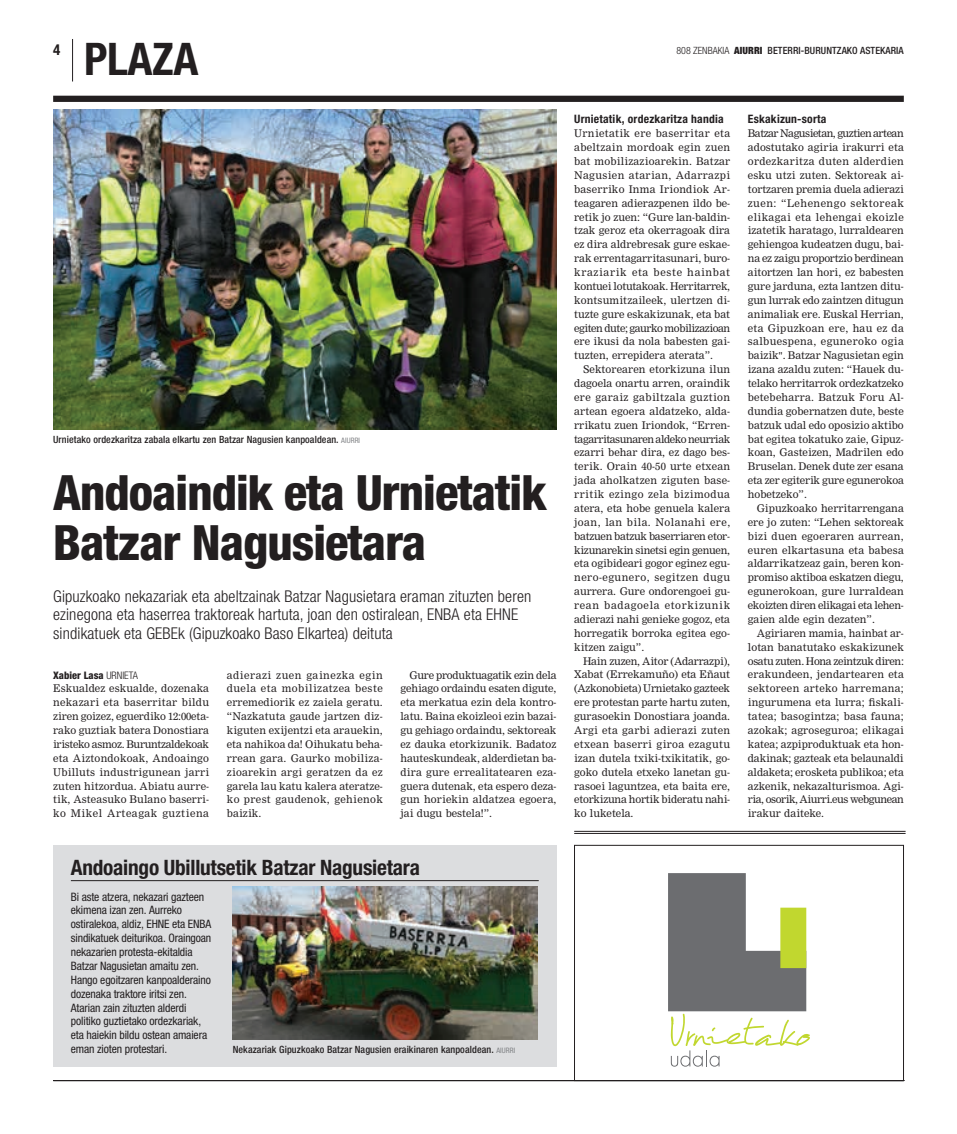
<style>
.page{position:relative;width:957px;height:1134px;background:#fff}
.page>*{position:absolute;margin:0;border:0;box-sizing:border-box;transform-origin:0 0}
.t1{font:800 condensed 48.75px/50px "Helvetica Neue";letter-spacing:-.02em;color:#231f20}
.t2{font:700 condensed 45px "Helvetica Neue";color:#231f20}
.t3{font:700 condensed 21.25px "Helvetica Neue";letter-spacing:-.01em;color:#231f20}
.t4{font:300 condensed 16.25px/18.8px "Helvetica Neue";letter-spacing:.01em;color:#231f20}
.t5{font:700 condensed 15px "Helvetica Neue";color:#231f20}
.t6{font:condensed 11.62px/13.9px "Helvetica Neue";letter-spacing:-.01em;color:#231f20}
.t7{font:700 condensed 11.62px "Helvetica Neue";letter-spacing:.02em;color:#231f20}
.t8{font:10.38px/13.9px "M Nimrod";color:#231f20;text-align:justify}
.t9{font:800 condensed 10.38px "Helvetica Neue";color:#231f20}
.t10{font:500 condensed 10px "Helvetica Neue";letter-spacing:.01em;color:#231f20}
.s1{font-weight:300}
.s2{font-weight:900}
.s3{font-weight:400;font-size:7.5px;color:#808285}
</style>
<div class="page">
<img style="left:53px;top:110px;width:503px;height:320px">
<div style="left:53px;top:96px;width:851px;height:6px;background:#231f20"></div>
<div style="left:53px;top:845px;width:503px;height:221px;background:#dcdddf"></div>
<img style="left:233px;top:887px;width:304px;height:152px">
<hr style="left:71px;top:880px;width:468px;height:1px;background:#231f20">
<hr style="left:72px;top:39px;width:1px;height:42px;background:#231f20">
<hr style="left:53px;top:1080px;width:851px;height:1px;background:#231f20">
<hr style="left:574px;top:831px;width:331px;height:1px;background:#231f20">
<hr style="left:574px;top:833px;width:331px;height:1px;background:#231f20">
<div style="left:574px;top:845px;width:330px;height:236px;border:1px solid #231f20"></div>
<svg style="left:668px;top:873px;width:142px;height:194px"></svg>
<h2 class="t2" style="left:84px;top:32px;width:112px">plaza</h2>
<h3 class="t5" style="left:53px;top:41px;width:9px">4</h3>
<p class="t10" style="left:676px;top:45px;width:229px"><span class="s1">808 zenbakia</span> <span class="s2">AIURRI</span> BETERRI-BURUNTZAKO ASTEKARIA</p>
<p class="t10" style="left:53px;top:433px;width:308px">Urnietako ordezkaritza zabala elkartu zen Batzar Nagusien kanpoaldean. <span class="s3">Aiurri</span></p>
<h1 class="t1" style="left:53px;top:467px;width:495px">Andoaindik eta Urnietatik<br>Batzar Nagusietara</h1>
<h3 class="t4" style="left:53px;top:586px;width:480px">Gipuzkoako nekazariak eta abeltzainak Batzar Nagusietara eraman zituzten beren ezinegona eta haserrea traktoreak hartuta, joan den ostiralean, ENBA</h3>
<h3 class="t4" style="left:464px;top:605px;width:47px">eta EHNE</h3>
<h3 class="t4" style="left:53px;top:624px;width:341px">sindikatuek eta GEBEk (Gipuzkoako Baso Elkartea) deituta</h3>
<p class="t9" style="left:53px;top:668px;width:86px">Xabier Lasa <span class="s1">urnieta</span></p>
<p class="t8" style="left:53px;top:682px;width:158px">Eskualdez eskualde, dozenaka nekazari eta baserritar bildu ziren goizez, eguerdiko 12:00eta&shy;rako guztiak batera Donostiara iristeko asmoz. Buruntzaldekoak eta Aiztondokoak, Andoaingo Ubilluts industrigunean jarri zuten hitzordua. Abiatu aurre&shy;tik, Asteasuko Bulano baserri&shy;ko Mikel Arteagak guztiena</p>
<p class="t8" style="left:227px;top:668px;width:157px">adierazi zuen gainezka egin duela eta mobilizatzea beste erremediorik ez zaiela geratu. “Nazkatuta gaude jartzen diz&shy;kiguten exijentzi eta arauekin, eta nahikoa da! Oihukatu beha&shy;rrean gara. Gaurko mobiliza&shy;zioarekin argi geratzen da ez garela lau katu kalera ateratze&shy;ko prest gaudenok, gehienok baizik.</p>
<p class="t8" style="left:400px;top:668px;width:158px;text-indent:9px">Gure produktuagatik ezin dela gehiago ordaindu esaten digute, eta merkatua ezin dela kontro&shy;latu. Baina ekoizleoi ezin bazai&shy;gu gehiago ordaindu, sektoreak ez dauka etorkizunik. Badatoz hauteskundeak, alderdietan ba&shy;dira gure errealitatearen eza&shy;guera dutenak, eta espero deza&shy;gun horiekin aldatzea egoera, jai dugu bestela!”.</p>
<h3 class="t3" style="left:71px;top:855px;width:350px">Andoaingo Ubillutsetik Batzar Nagusietara</h3>
<p class="t6" style="left:71px;top:889px;width:142px">Bi aste atzera, nekazari gazteen ekimena izan zen. Aurreko ostiralekoa, aldiz, EHNE eta ENBA sindikatuek deiturikoa. Oraingoan nekazarien protesta-ekitaldia<br>Batzar Nagusietan amaitu zen.<br>Hango egoitzaren kanpoalderaino dozenaka traktore iritsi zen.<br>Atarian zain zituzten alderdi politiko guztietako ordezkariak, eta haiekin bildu ostean amaiera eman zioten protestari.</p>
<p class="t10" style="left:233px;top:1044px;width:284px">Nekazariak Gipuzkoako Batzar Nagusien eraikinaren kanpoaldean. <span class="s3">Aiurri</span></p>
<p class="t7" style="left:574px;top:112px;width:151px">Urnietatik, ordezkaritza handia</p>
<p class="t8" style="left:574px;top:127px;width:158px">Urnietatik ere baserritar eta abeltzain mordoak egin zuen bat mobilizazioarekin. Batzar Nagusien atarian, Adarrazpi baserriko Inma Iriondiok Ar&shy;teagaren adierazpenen ildo be&shy;retik jo zuen: “Gure lan-baldin&shy;tzak geroz eta okerragoak dira ez dira aldrebresak gure eskae&shy;rak errentagarritasunari, buro&shy;kraziarik eta beste hainbat kontuei lotutakoak. Herritarrek, kontsumitzaileek, ulertzen di&shy;tuzte gure eskakizunak, eta bat egiten dute; gaurko mobilizazioan ere ikusi da nola babesten gai&shy;tuzten, errepidera aterata”.</p>
<p class="t8" style="left:574px;top:363px;width:157px;text-indent:9px">Sektorearen etorkizuna ilun dagoela onartu arren, oraindik ere garaiz gabiltzala guztion artean egoera aldatzeko, alda&shy;rrikatu zuen Iriondok, “Erren&shy;tagarritasunaren aldeko neurriak ezarri behar dira, ez dago bes&shy;terik. Orain 40-50 urte etxean jada aholkatzen ziguten base&shy;rritik ezingo zela bizimodua atera, eta hobe genuela kalera joan, lan bila. Nolanahi ere, batzuen batzuk baserriaren etor&shy;kizunarekin sinetsi egin genuen, eta ogibideari gogor eginez egu&shy;nero-egunero, segitzen dugu aurrera. Gure ondorengoei gu&shy;rean badagoela etorkizunik adierazi nahi genieke gogoz, eta horregatik borroka egitea ego&shy;kitzen zaigu”.</p>
<p class="t8" style="left:574px;top:654px;width:157px;text-indent:9px">Hain zuzen, Aitor (Adarrazpi), Xabat (Errekamuño) eta Eñaut (Azkonobieta) Urnietako gazteek ere protestan parte hartu zuten, gurasoekin Donostiara joanda.<br>Argi eta garbi adierazi zuten etxean baserri giroa ezagutu izan dutela txiki-txikitatik, go&shy;goko dutela etxeko lanetan gu&shy;rasoei laguntzea, eta baita ere, etorkizuna hortik bideratu nahi&shy;ko luketela.</p>
<p class="t7" style="left:748px;top:112px;width:80px">Eskakizun-sorta</p>
<p class="t8" style="left:748px;top:127px;width:157px">Batzar Nagusietan, guztien artean adostutako agiria irakurri eta ordezkaritza duten alderdien esku utzi zuten. Sektoreak ai&shy;tortzaren premia duela adierazi zuen: “Lehenengo sektoreak elikagai eta lehengai ekoizle izatetik haratago, lurraldearen gehiengoa kudeatzen dugu, bai&shy;na ez zaigu proportzio berdinean aitortzen lan hori, ez babesten gure jarduna, ezta lantzen ditu&shy;gun lurrak edo zaintzen ditugun animaliak ere. Euskal Herrian, eta Gipuzkoan ere, hau ez da salbuespena, eguneroko ogia baizik". Batzar Nagusietan egin izana azaldu zuten: “Hauek du&shy;telako herritarrok ordezkatzeko betebeharra. Batzuk Foru Al&shy;dundia gobernatzen dute, beste batzuk udal edo oposizio aktibo bat egitea tokatuko zaie, Gipuz&shy;koan, Gasteizen, Madrilen edo Bruselan. Denek dute zer esana eta zer egiterik gure egunerokoa hobetzeko”.</p>
<p class="t8" style="left:748px;top:501px;width:157px;text-indent:9px">Gipuzkoako herritarrengana ere jo zuten: “Lehen sektoreak bizi duen egoeraren aurrean, euren elkartasuna eta babesa aldarrikatzeaz gain, beren kon&shy;promiso aktiboa eskatzen diegu, egunerokoan, gure lurraldean ekoizten diren elikagai eta lehen&shy;gaien alde egin dezaten”.</p>
<p class="t8" style="left:748px;top:626px;width:157px;text-indent:9px">Agiriaren mamia, hainbat ar&shy;lotan banatutako eskakizunek osatu zuten. Hona zeintzuk diren: erakundeen, jendartearen eta sektoreen arteko harremana; ingurumena eta lurra; fiskali&shy;tatea; basogintza; basa fauna; azokak; agroseguroa; elikagai katea; azpiproduktuak eta hon&shy;dakinak; gazteak eta belaunaldi aldaketa; erosketa publikoa; eta azkenik, nekazalturismoa. Agi&shy;ria, osorik, Aiurri.eus webgunean irakur daiteke.</p>
</div>
